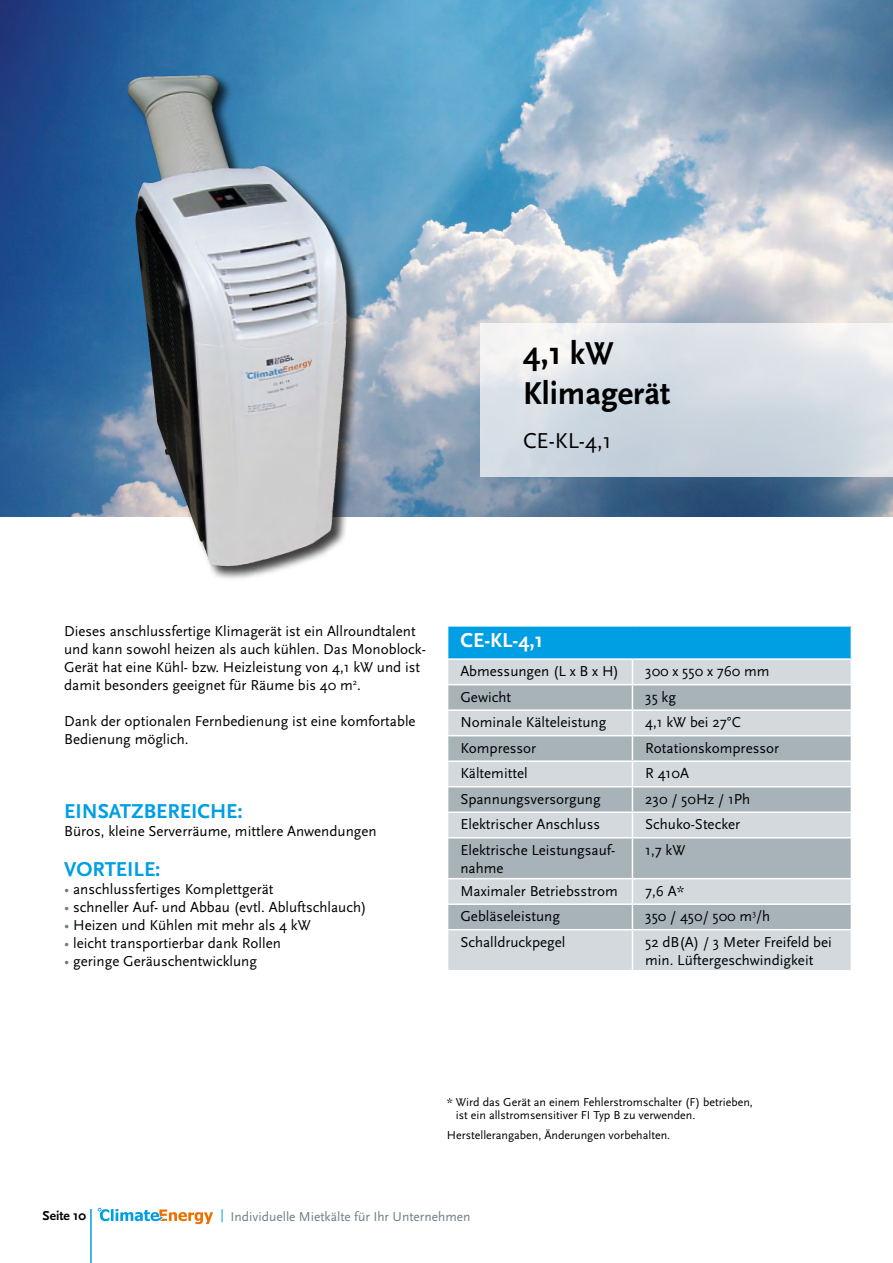
<style>
.page{position:relative;width:893px;height:1263px;background:#fff}
.page>*{position:absolute;margin:0;border:0;box-sizing:border-box;transform-origin:0 0}
.t1{font:700 33px/39.6px "Scala Sans";color:#000}
.t2{font:22.5px "Scala Sans";color:#000}
.t3{font:700 21px "Scala Sans";color:#009ee3}
.t4{font:700 21px "Scala Sans";color:#fff}
.t5{font:15px/18px "Scala Sans";color:#000}
.t6{font:13.5px "Scala Sans";color:#707e85}
.t7{font:700 13.5px "Scala Sans";color:#000}
.t8{font:12px/13.5px "Scala Sans";color:#000}
.s1{color:#707e85}
.s2{color:#009ee3}
</style>
<div class="page">
<svg style="left:98px;top:1208px;width:115px;height:16px"></svg>
<hr style="left:90px;top:1209px;width:2px;height:54px;background:#009ee3">
<img style="left:0;top:0;width:893px;height:517px">
<div style="left:126px;top:73px;width:236px;height:508px;background:#000;opacity:.75"></div>
<img style="left:127px;top:75px;width:221px;height:492px">
<svg style="left:480px;top:323px;width:413px;height:153px"></svg>
<div style="left:448px;top:626px;width:403px;height:33px;background:#009ee3"></div>
<div style="left:448px;top:660px;width:403px;height:310px;background:#d3d9dd"></div>
<svg style="left:448px;top:685px;width:403px;height:244px;fill:#a8b3b9"></svg>
<hr style="left:447px;top:625px;width:185px;height:2px;background:#fff">
<hr style="left:632px;top:625px;width:220px;height:2px;background:#fff">
<hr style="left:447px;top:658px;width:185px;height:2px;background:#fff">
<hr style="left:632px;top:658px;width:220px;height:2px;background:#fff">
<hr style="left:447px;top:684px;width:185px;height:1px;background:#fff">
<hr style="left:632px;top:684px;width:220px;height:1px;background:#fff">
<hr style="left:447px;top:709px;width:185px;height:2px;background:#fff">
<hr style="left:632px;top:709px;width:220px;height:2px;background:#fff">
<hr style="left:447px;top:735px;width:185px;height:1px;background:#fff">
<hr style="left:632px;top:735px;width:220px;height:1px;background:#fff">
<hr style="left:447px;top:760px;width:185px;height:2px;background:#fff">
<hr style="left:632px;top:760px;width:220px;height:2px;background:#fff">
<hr style="left:447px;top:786px;width:185px;height:1px;background:#fff">
<hr style="left:632px;top:786px;width:220px;height:1px;background:#fff">
<hr style="left:447px;top:811px;width:185px;height:2px;background:#fff">
<hr style="left:632px;top:811px;width:220px;height:2px;background:#fff">
<svg style="left:632px;top:660px;width:1px;height:177px"></svg>
<hr style="left:447px;top:837px;width:185px;height:1px;background:#fff">
<hr style="left:632px;top:837px;width:220px;height:1px;background:#fff">
<hr style="left:632px;top:838px;width:1px;height:40px;background:#fff">
<hr style="left:447px;top:878px;width:185px;height:1px;background:#fff">
<hr style="left:632px;top:878px;width:220px;height:1px;background:#fff">
<hr style="left:447px;top:903px;width:185px;height:2px;background:#fff">
<hr style="left:632px;top:903px;width:220px;height:2px;background:#fff">
<svg style="left:632px;top:879px;width:1px;height:50px"></svg>
<hr style="left:447px;top:929px;width:185px;height:1px;background:#fff">
<hr style="left:632px;top:929px;width:220px;height:1px;background:#fff">
<hr style="left:632px;top:930px;width:1px;height:40px;background:#fff">
<h1 class="t1" style="left:523px;top:335px;width:149px">4,1 kW<br>Klimagerät</h1>
<h2 class="t2" style="left:523px;top:428px;width:90px">CE-KL-4,1</h2>
<p class="t5" style="left:64px;top:622px;width:363px">Dieses anschlussfertige Klimagerät ist ein Allroundtalent und kann sowohl heizen als auch kühlen. Das Monoblock-Gerät hat eine Kühl- bzw. Heizleistung von 4,1 kW und ist damit besonders geeignet für Räume bis 40 m<sup>2</sup>.</p>
<p class="t5" style="left:64px;top:712px;width:353px">Dank der optionalen Fernbedienung ist eine komfortable<br>Bedienung möglich.</p>
<h3 class="t3" style="left:64px;top:799px;width:180px">EINSATZBEREICHE:</h3>
<p class="t5" style="left:64px;top:822px;width:314px">Büros, kleine Serverräume, mittlere Anwendungen</p>
<h3 class="t3" style="left:64px;top:858px;width:98px">VORTEILE:</h3>
<p class="t5" style="left:64px;top:880px;width:211px"><span class="s1">•</span> anschlussfertiges Komplettgerät</p>
<p class="t5" style="left:64px;top:898px;width:304px"><span class="s1">•</span> schneller Auf- und Abbau (evtl. Abluftschlauch)</p>
<p class="t5" style="left:64px;top:916px;width:248px"><span class="s1">•</span> Heizen und Kühlen mit mehr als 4 kW</p>
<p class="t5" style="left:64px;top:934px;width:218px"><span class="s1">•</span> leicht transportierbar dank Rollen</p>
<p class="t5" style="left:64px;top:952px;width:194px"><span class="s1">•</span> geringe Geräuschentwicklung</p>
<h3 class="t4" style="left:460px;top:629px;width:84px">CE-KL-4,1</h3>
<p class="t5" style="left:460px;top:662px;width:160px">Abmessungen (L x B x H)</p>
<p class="t5" style="left:645px;top:662px;width:126px">300 x 550 x 760 mm</p>
<p class="t5" style="left:460px;top:688px;width:52px">Gewicht</p>
<p class="t5" style="left:645px;top:688px;width:32px">35 kg</p>
<p class="t5" style="left:460px;top:713px;width:147px">Nominale Kälteleistung</p>
<p class="t5" style="left:645px;top:713px;width:97px">4,1 kW bei 27°C</p>
<p class="t5" style="left:460px;top:739px;width:77px">Kompressor</p>
<p class="t5" style="left:645px;top:739px;width:135px">Rotationskompressor</p>
<p class="t5" style="left:460px;top:764px;width:69px">Kältemittel</p>
<p class="t5" style="left:645px;top:764px;width:45px">R 410A</p>
<p class="t5" style="left:460px;top:790px;width:142px">Spannungsversorgung</p>
<p class="t5" style="left:645px;top:790px;width:107px">230 / 50Hz / 1Ph</p>
<p class="t5" style="left:460px;top:815px;width:141px">Elektrischer Anschluss</p>
<p class="t5" style="left:645px;top:815px;width:97px">Schuko-Stecker</p>
<p class="t5" style="left:460px;top:841px;width:156px">Elektrische Leistungsauf&shy;nahme</p>
<p class="t5" style="left:645px;top:841px;width:42px">1,7 kW</p>
<p class="t5" style="left:460px;top:882px;width:159px">Maximaler Betriebsstrom</p>
<p class="t5" style="left:645px;top:882px;width:41px">7,6 A*</p>
<p class="t5" style="left:460px;top:907px;width:101px">Gebläseleistung</p>
<p class="t5" style="left:645px;top:907px;width:127px">350 / 450/ 500 m<sup>3</sup>/h</p>
<p class="t5" style="left:460px;top:933px;width:107px">Schalldruckpegel</p>
<p class="t5" style="left:645px;top:933px;width:188px">52 dB(A) / 3 Meter Freifeld bei min. Lüftergeschwindigkeit</p>
<p class="t8" style="left:456px;top:1095px;width:299px;text-indent:-9px">* Wird das Gerät an einem Fehlerstromschalter (F) betrieben, ist ein allstromsensitiver FI Typ B zu verwenden.</p>
<p class="t8" style="left:447px;top:1128px;width:225px">Herstellerangaben, Änderungen vorbehalten.</p>
<p class="t7" style="left:43px;top:1208px;width:45px">Seite 10</p>
<p class="t6" style="left:220px;top:1209px;width:252px"><span class="s2">|</span> Individuelle Mietkälte für Ihr Unternehmen</p>
</div>
